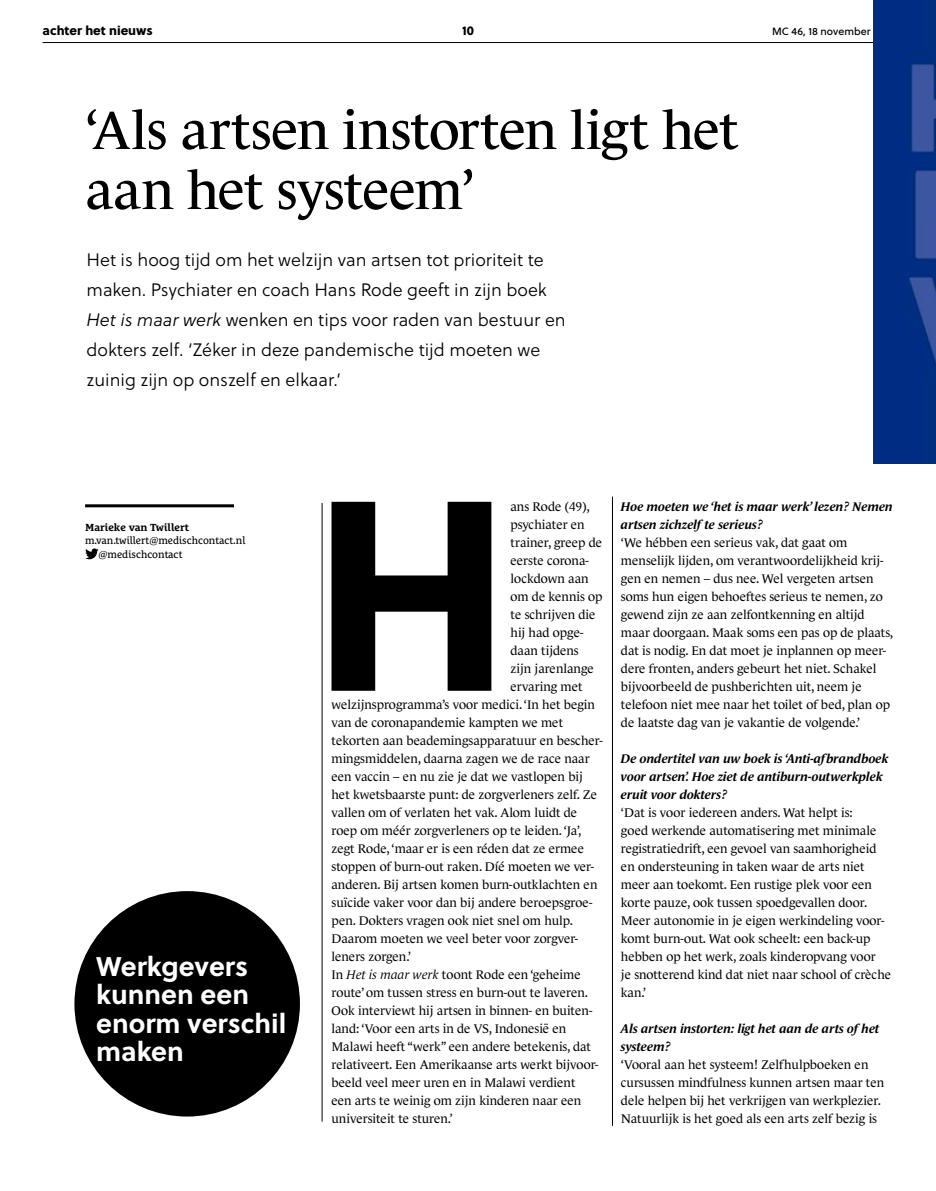
<style>
.page{position:relative;width:936px;height:1191px;background:#fff}
.page>*{position:absolute;margin:0;border:0;box-sizing:border-box;transform-origin:0 0}
.t1{font:269.85px "Soleil Xb";color:#000}
.t2{font:54px/60px "Le Monde Journal Std";letter-spacing:-.01em;color:#000}
.t3{font:700 27px/28.5px "Soleil";color:#fff}
.t4{font:18px/30px "Soleil Lt";color:#000}
.t5{font:12.75px/18px "Le Monde Journal Std";color:#000}
.t6{font:italic 700 12.75px/18px "Le Monde Journal Std";color:#000}
.t7{font:12.75px "Soleil Xb";color:#000}
.t8{font:10.5px/13.5px "Le Monde Courrier Std";color:#000}
.t9{font:10.5px "Soleil Bk";color:#000}
.t10{font:700 10.5px "Le Monde Courrier Std";color:#000}
.s1{font-style:italic}
</style>
<div class="page">
<hr style="left:43px;top:42px;width:850px;height:1px;background:#000">
<hr style="left:612px;top:497px;width:1px;height:628px;background:#000">
<div style="left:74px;top:891px;width:226px;height:225px;background:#000;border-radius:50%"></div>
<svg style="left:85px;top:548px;width:13px;height:11px"></svg>
<hr style="left:85px;top:504px;width:149px;height:3px;background:#000">
<svg style="left:873px;top:0;width:62px;height:463px;background:#0a3387"></svg>
<hr style="left:322px;top:503px;width:1px;height:618px;background:#000">
<p class="t7" style="left:43px;top:20px;width:112px">achter het nieuws</p>
<p class="t7" style="left:462px;top:20px;width:13px">10</p>
<p class="t9" style="left:772px;top:23px;width:123px">MC 46, 18 november 2021</p>
<h2 class="t2" style="left:85px;top:100px;width:655px">‘Als artsen instorten ligt het aan het systeem’</h2>
<p class="t4" style="left:86px;top:245px;width:480px">Het is hoog tijd om het welzijn van artsen tot prioriteit te maken. Psychiater en coach Hans Rode geeft in zijn boek <span class="s1">Het is maar werk</span> wenken en tips voor raden van bestuur en dokters zelf. ‘Zéker in deze pandemische tijd moeten we zuinig zijn op onszelf en elkaar.’</p>
<p class="t10" style="left:85px;top:521px;width:106px">Marieke van Twillert</p>
<p class="t8" style="left:99px;top:534px;width:148px;text-indent:-13px">m.van.twillert@medischcontact.nl @medischcontact</p>
<h3 class="t3" style="left:96px;top:950px;width:192px">Werkgevers kunnen een enorm verschil maken</h3>
<h1 class="t1" style="left:312px;top:382px;width:200px">H</h1>
<p class="t5" style="left:510px;top:497px;width:81px">ans Rode (49),</p>
<p class="t5" style="left:510px;top:515px;width:76px">psychiater en</p>
<p class="t5" style="left:510px;top:533px;width:93px">trainer, greep de</p>
<p class="t5" style="left:510px;top:551px;width:80px">eerste corona-</p>
<p class="t5" style="left:510px;top:569px;width:80px">lockdown aan</p>
<p class="t5" style="left:510px;top:587px;width:93px">om de kennis op</p>
<p class="t5" style="left:510px;top:605px;width:86px">te schrijven die</p>
<p class="t5" style="left:510px;top:623px;width:74px">hij had opge-</p>
<p class="t5" style="left:510px;top:641px;width:70px">daan tijdens</p>
<p class="t5" style="left:510px;top:659px;width:85px">zijn jarenlange</p>
<p class="t5" style="left:510px;top:677px;width:74px">ervaring met</p>
<p class="t5" style="left:331px;top:695px;width:265px">welzijnsprogramma’s voor medici. ‘In het begin</p>
<p class="t5" style="left:331px;top:713px;width:233px">van de coronapandemie kampten we met</p>
<p class="t5" style="left:331px;top:731px;width:272px">tekorten aan beademingsapparatuur en bescher-</p>
<p class="t5" style="left:331px;top:749px;width:260px">mingsmiddelen, daarna zagen we de race naar</p>
<p class="t5" style="left:331px;top:767px;width:253px">een vaccin – en nu zie je dat we vastlopen bij</p>
<p class="t5" style="left:331px;top:785px;width:267px">het kwetsbaarste punt: de zorgverleners zelf. Ze</p>
<p class="t5" style="left:331px;top:803px;width:247px">vallen om of verlaten het vak. Alom luidt de</p>
<p class="t5" style="left:331px;top:821px;width:251px">roep om méér zorgverleners op te leiden. ‘Ja’,</p>
<p class="t5" style="left:331px;top:839px;width:254px">zegt Rode, ‘maar er is een réden dat ze ermee</p>
<p class="t5" style="left:331px;top:857px;width:264px">stoppen of burn-out raken. Díé moeten we ver-</p>
<p class="t5" style="left:331px;top:875px;width:267px">anderen. Bij artsen komen burn-outklachten en</p>
<p class="t5" style="left:331px;top:893px;width:262px">suïcide vaker voor dan bij andere beroepsgroe-</p>
<p class="t5" style="left:331px;top:911px;width:243px">pen. Dokters vragen ook niet snel om hulp.</p>
<p class="t5" style="left:331px;top:929px;width:248px">Daarom moeten we veel beter voor zorgver-</p>
<p class="t5" style="left:331px;top:947px;width:81px">leners zorgen.’</p>
<p class="t5" style="left:331px;top:965px;width:251px">In <span class="s1">Het is maar werk</span> toont Rode een ‘geheime</p>
<p class="t5" style="left:331px;top:983px;width:258px">route’ om tussen stress en burn-out te laveren.</p>
<p class="t5" style="left:331px;top:1001px;width:262px">Ook interviewt hij artsen in binnen- en buiten-</p>
<p class="t5" style="left:331px;top:1019px;width:236px">land: ‘Voor een arts in de VS, Indonesië en</p>
<p class="t5" style="left:331px;top:1037px;width:261px">Malawi heeft “werk” een andere betekenis, dat</p>
<p class="t5" style="left:331px;top:1055px;width:268px">relativeert. Een Amerikaanse arts werkt bijvoor-</p>
<p class="t5" style="left:331px;top:1073px;width:245px">beeld veel meer uren en in Malawi verdient</p>
<p class="t5" style="left:331px;top:1091px;width:251px">een arts te weinig om zijn kinderen naar een</p>
<p class="t5" style="left:331px;top:1109px;width:122px">universiteit te sturen.’</p>
<p class="t6" style="left:621px;top:497px;width:273px">Hoe moeten we ‘het is maar werk’ lezen? Nemen artsen zichzelf te serieus?</p>
<p class="t5" style="left:621px;top:533px;width:274px">‘We hébben een serieus vak, dat gaat om menselijk lijden, om verantwoordelijkheid krij&shy;gen en nemen – dus nee. Wel vergeten artsen soms hun eigen behoeftes serieus te nemen, zo gewend zijn ze aan zelfontkenning en altijd maar doorgaan. Maak soms een pas op de plaats, dat is nodig. En dat moet je inplannen op meer&shy;dere fronten, anders gebeurt het niet. Schakel bijvoorbeeld de pushberichten uit, neem je telefoon niet mee naar het toilet of bed, plan op de laatste dag van je vakantie de volgende.’</p>
<p class="t6" style="left:621px;top:749px;width:269px">De ondertitel van uw boek is ‘Anti-afbrandboek voor artsen’. Hoe ziet de antiburn-outwerkplek eruit voor dokters?</p>
<p class="t5" style="left:621px;top:803px;width:272px">‘Dat is voor iedereen anders. Wat helpt is:<br>goed werkende automatisering met minimale registratiedrift, een gevoel van saamhorigheid en ondersteuning in taken waar de arts niet meer aan toekomt. Een rustige plek voor een korte pauze, ook tussen spoedgevallen door.<br>Meer autonomie in je eigen werkindeling voor&shy;komt burn-out. Wat ook scheelt: een back-up hebben op het werk, zoals kinderopvang voor<br>je snotterend kind dat niet naar school of crèche kan.’</p>
<p class="t6" style="left:621px;top:1019px;width:260px">Als artsen instorten: ligt het aan de arts of het systeem?</p>
<p class="t5" style="left:621px;top:1055px;width:265px">‘Vooral aan het systeem! Zelfhulpboeken en cursussen mindfulness kunnen artsen maar ten dele helpen bij het verkrijgen van werkplezier.<br>Natuurlijk is het goed als een arts zelf bezig is</p>
</div>
